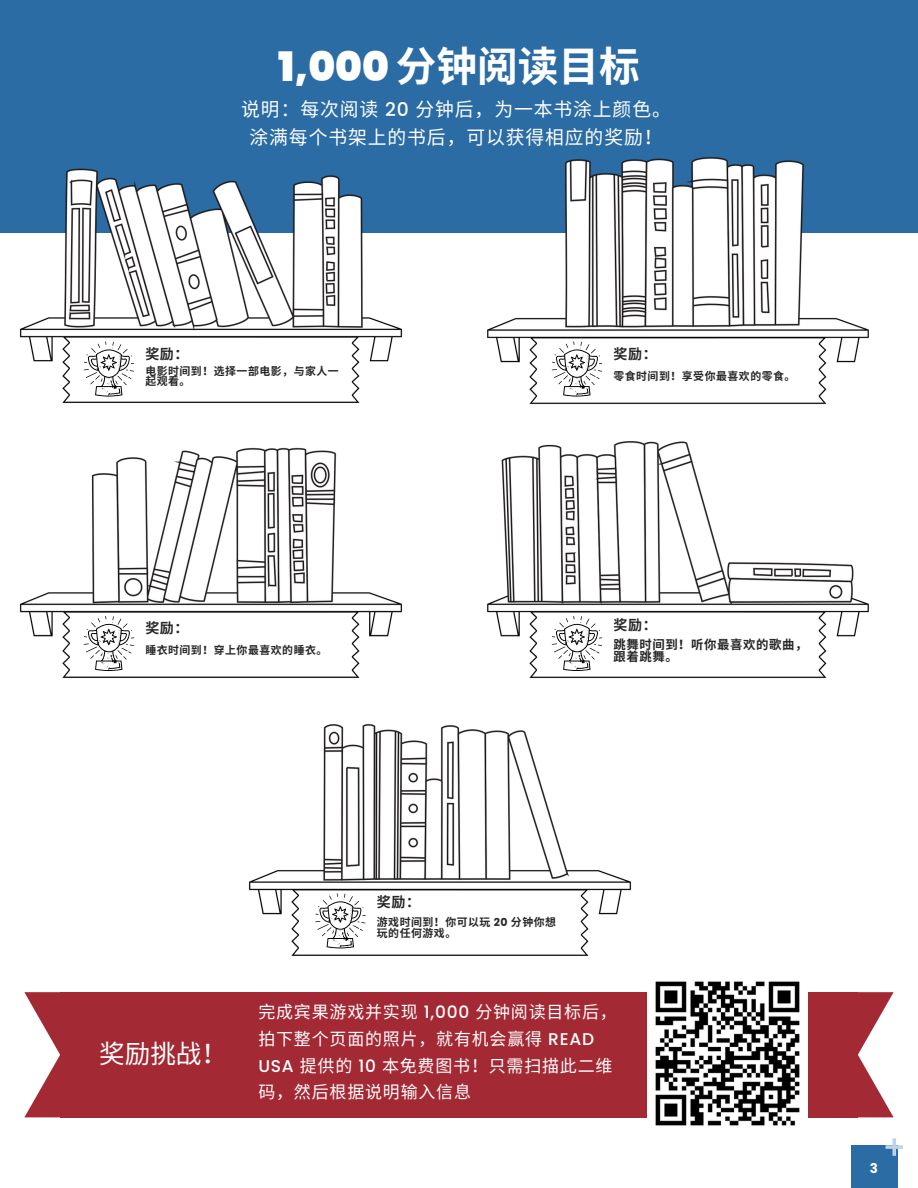
<style>
.page{position:relative;width:918px;height:1188px;background:#fff}
.page>*{position:absolute;margin:0;border:0;box-sizing:border-box;transform-origin:0 0}
.t1{font:700 40.65px "Noto Sans CJ Ksc";color:#fff}
.t2{font:25.65px "Noto Sans CJ Ksc";color:#fff}
.t3{font:18.9px "Noto Sans CJ Ksc";letter-spacing:.045em;color:#fff}
.t4{font:16.95px/26.7px "Noto Sans CJ Ksc";letter-spacing:.045em;color:#fff}
.t5{font:700 13.95px "Noto Sans CJ Ksc";letter-spacing:.045em;color:#272727}
.t6{font:700 13.5px "Poppins";color:#fff}
.t7{font:700 12.45px/12.5px "Noto Sans CJ Ksc";letter-spacing:.045em;color:#272727}
.t8{font:700 10.95px/10.9px "Noto Sans CJ Ksc";letter-spacing:.045em;color:#272727}
.s1{font-family:"Poppins";font-weight:900}
.s2{font-family:"Poppins";font-weight:500}
.s3{font-family:"Poppins"}
</style>
<div class="page">
<div style="left:851px;top:1145px;width:47px;height:43px;background:#2b6ca4"></div>
<svg style="left:886px;top:1145px;width:17px;height:4px"></svg>
<svg style="left:892px;top:1138px;width:4px;height:18px"></svg>
<img style="left:19px;top:447px;width:384px;height:231px">
<div style="left:0;top:0;width:918px;height:233px;background:#2b6ca4"></div>
<img style="left:487px;top:157px;width:382px;height:248px">
<img style="left:487px;top:441px;width:382px;height:238px">
<img style="left:19px;top:168px;width:384px;height:235px">
<img style="left:248px;top:724px;width:384px;height:232px">
<svg style="left:84px;top:341px;width:50px;height:56px"></svg>
<svg style="left:84px;top:616px;width:50px;height:55px"></svg>
<svg style="left:315px;top:893px;width:51px;height:55px"></svg>
<svg style="left:552px;top:341px;width:50px;height:56px"></svg>
<svg style="left:552px;top:616px;width:50px;height:55px"></svg>
<svg style="left:838px;top:992px;width:56px;height:125px"></svg>
<div style="left:60px;top:992px;width:778px;height:125px;background:#a32934"></div>
<img style="left:648px;top:981px;width:159px;height:145px">
<svg style="left:24px;top:992px;width:36px;height:125px"></svg>
<h4 class="t1" style="left:278px;top:34px;width:363px"><span class="s1">1,000</span> 分钟阅读目标</h4>
<p class="t3" style="left:241px;top:94px;width:431px">说明：每次阅读 <span class="s2">20</span> 分钟后，为一本书涂上颜色。</p>
<p class="t3" style="left:250px;top:122px;width:415px">涂满每个书架上的书后，可以获得相应的奖励！</p>
<p class="t5" style="left:145px;top:343px;width:45px">奖励：</p>
<p class="t5" style="left:613px;top:343px;width:45px">奖励：</p>
<p class="t8" style="left:145px;top:364px;width:194px">电影时间到！选择一部电影，与家人一起观看。</p>
<p class="t5" style="left:145px;top:617px;width:45px">奖励：</p>
<p class="t8" style="left:145px;top:644px;width:184px">睡衣时间到！穿上你最喜欢的睡衣。</p>
<p class="t8" style="left:613px;top:370px;width:184px">零食时间到！享受你最喜欢的零食。</p>
<p class="t5" style="left:613px;top:614px;width:45px">奖励：</p>
<p class="t7" style="left:613px;top:637px;width:196px">跳舞时间到！听你最喜欢的歌曲，跟着跳舞。</p>
<p class="t2" style="left:99px;top:1033px;width:129px">奖励挑战！</p>
<p class="t5" style="left:377px;top:891px;width:45px">奖励：</p>
<p class="t8" style="left:377px;top:916px;width:181px">游戏时间到！你可以玩 <span class="s3">20</span> 分钟你想玩的任何游戏。</p>
<p class="t4" style="left:258px;top:998px;width:360px">完成宾果游戏并实现 <span class="s2">1,000</span> 分钟阅读目标后，拍下整个页面的照片，就有机会赢得 <span class="s2">READ<br>USA</span> 提供的 <span class="s2">10</span> 本免费图书！只需扫描此二维码，然后根据说明输入信息</p>
<h1 class="t6" style="left:870px;top:1159px;width:10px">3</h1>
</div>
